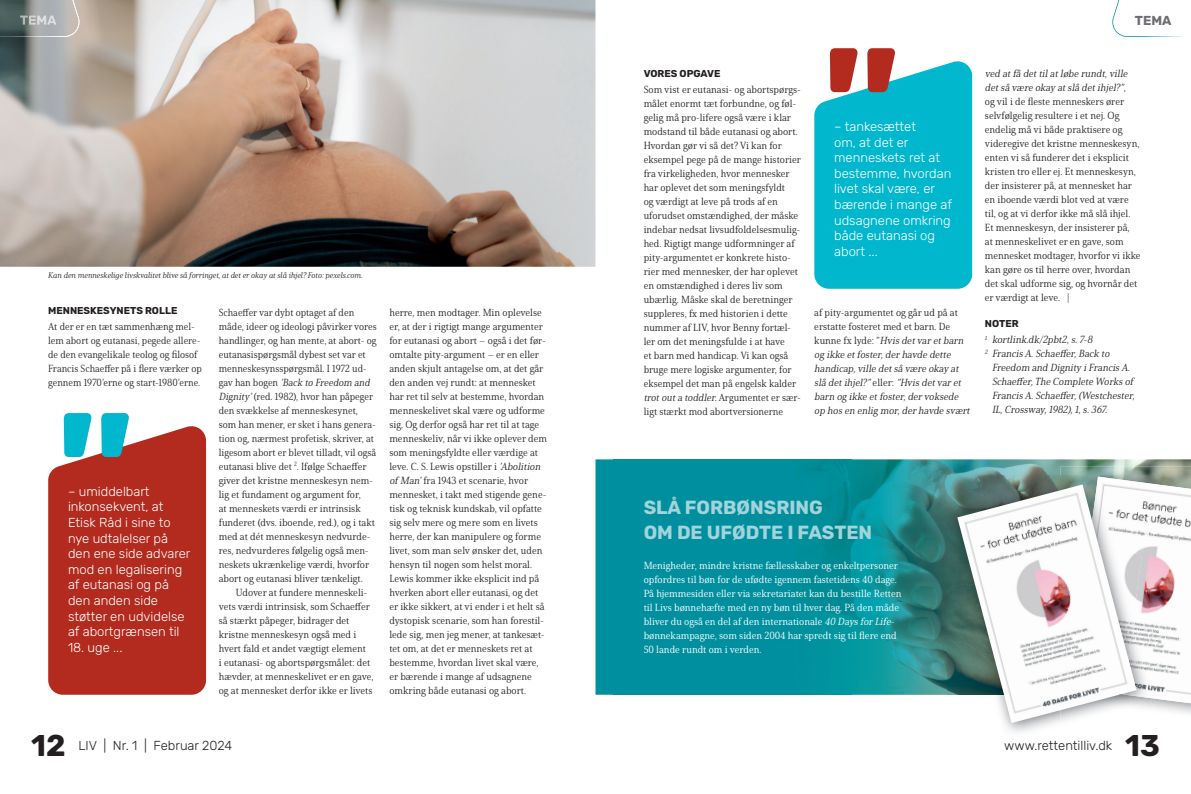
<style>
.page{position:relative;width:1191px;height:794px;background:#fff}
.page>*{position:absolute;margin:0;border:0;box-sizing:border-box;transform-origin:0 0}
.t1{font:700 30px "Rubik";color:#231f20}
.t2{font:700 19px/25px "Rubik";color:#a3d3db}
.t3{font:300 13px/15.6px "Rubik";color:#fff}
.t4{font:300 13px "Rubik";color:#231f20}
.t5{font:700 13px "Rubik";color:#6c6d70}
.t6{font:10px/14px "Solitas Serif Nor Boo";color:#231f20}
.t7{font:italic 10px/14px "Solitas Serif Nor Boo";color:#231f20}
.t8{font:10px/14px "Solitas Serif Nor Reg";color:#fff}
.t9{font:700 10px "Rubik";color:#231f20}
.t10{font:8px "Solitas Serif Nor Boo It";color:#231f20}
.s1{font-style:italic}
.s2{font-style:normal}
</style>
<div class="page">
<img style="left:613px;top:694px;width:335px;height:1px">
<div style="left:595px;top:459px;width:18px;height:235px;background:#008f9e"></div>
<img style="left:613px;top:459px;width:340px;height:235px">
<img style="left:953px;top:459px;width:238px;height:16px">
<img style="left:0;top:0;width:595px;height:267px">
<img style="left:1060px;top:467px;width:131px;height:16px">
<img style="left:1150px;top:483px;width:41px;height:220px">
<img style="left:948px;top:475px;width:112px;height:219px">
<img style="left:1060px;top:475px;width:90px;height:236px">
<img style="left:1088px;top:476px;width:62px;height:16px">
<img style="left:1136px;top:492px;width:14px;height:167px">
<img style="left:1136px;top:547px;width:6px;height:77px">
<img style="left:1136px;top:659px;width:14px;height:39px">
<img style="left:957px;top:484px;width:179px;height:239px">
<svg style="left:814px;top:48px;width:158px;height:241px;background:#21b6c9"></svg>
<div style="left:48px;top:425px;width:158px;height:269px;background:#b22b1e"></div>
<svg style="left:64px;top:413px;width:65px;height:44px"></svg>
<img style="left:0;top:0;width:79px;height:37px">
<img style="left:20px;top:16px;width:36px;height:9px">
<svg style="left:1112px;top:0;width:71px;height:37px"></svg>
<h3 class="t5" style="left:1134px;top:13px;width:38px">TEMA</h3>
<p class="t10" style="left:48px;top:271px;width:316px">Kan den menneskelige livskvalitet blive så forringet, at det er okay at slå ihjel? Foto: pexels.com.</p>
<p class="t9" style="left:48px;top:305px;width:131px">MENNESKESYNETS ROLLE</p>
<p class="t6" style="left:48px;top:319px;width:155px">At der er en tæt sammenhæng mel&shy;lem abort og eutanasi, pegede allere&shy;de den evangelikale teolog og filosof Francis Schaeffer på i flere værker op gennem 1970’erne og start-1980’erne.</p>
<h3 class="t3" style="left:68px;top:484px;width:124px">– umiddelbart inkonsekvent, at<br>Etisk Råd i sine to nye udtalelser på den ene side advarer mod en legalisering af eutanasi og på den anden side støtter en udvidelse af abortgrænsen til</h3>
<h3 class="t3" style="left:68px;top:640px;width:56px">18. uge ...</h3>
<p class="t6" style="left:219px;top:305px;width:159px">Schaeffer var dybt optaget af den måde, ideer og ideologi påvirker vores handlinger, og han mente, at abort- og eutanasispørgsmål dybest set var et menneskesynsspørgsmål. I 1972 ud-<br>g av h a n b o g e n <span class="s1">’Back to Freedom and Dignity’</span>(red. 1982), hvor han påpeger den svækkelse af menneskesynet, som han mener, er sket i hans genera&shy;tion og, nærmest profetisk, skriver, at ligesom abort er blevet tilladt, vil også eutanasi blive det <sup>2</sup>. Ifølge Schaeffer giver det kristne menneskesyn nem&shy;lig et fundament og argument for,<br>at menneskets værdi er intrinsisk funderet (dvs. iboende, red.), og i takt med at dét menneskesyn nedvurde&shy;res, nedvurderes følgelig også men&shy;neskets ukrænkelige værdi, hvorfor abort og eutanasi bliver tænkeligt.</p>
<p class="t6" style="left:219px;top:585px;width:156px;text-indent:17px">Udover at fundere menneskeli&shy;vets værdi intrinsisk, som Schaeffer så stærkt påpeger, bidrager det kristne menneskesyn også med i hvert fald et andet vægtigt element<br>i eutanasi- og abortspørgsmålet: det hævder, at menneskelivet er en gave, og at mennesket derfor ikke er livets</p>
<p class="t9" style="left:643px;top:68px;width:78px">VORES OPGAVE</p>
<p class="t6" style="left:643px;top:82px;width:159px">Som vist er eutanasi- og abortspørgs&shy;målet enormt tæt forbundne, og føl&shy;gelig må pro-lifere også være i klar modstand til både eutanasi og abort.<br>Hvordan gør vi så det? Vi kan for eksempel pege på de mange historier fra virkeligheden, hvor mennesker har oplevet det som meningsfyldt<br>og værdigt at leve på trods af en uforudset omstændighed, der måske indebar nedsat livsudfoldelsesmulig&shy;hed. Rigtigt mange udformninger af pity-argumentet er konkrete histo&shy;rier med mennesker, der har oplevet en omstændighed i deres liv som ubærlig. Måske skal de beretninger suppleres, fx med historien i dette nummer af LIV, hvor Benny fortæl&shy;ler om det meningsfulde i at have<br>et barn med handicap. Vi kan også bruge mere logiske argumenter, for eksempel det man på engelsk kalder <span class="s1">trotouta toddler.</span>Argumentet er sær&shy;ligt stærkt mod abortversionerne</p>
<h3 class="t3" style="left:834px;top:119px;width:120px">– tankesættet<br>om, at det er menneskets ret at bestemme, hvordan livet skal være, er bærende i mange af udsagnene omkring både eutanasi og abort ...</h3>
<p class="t6" style="left:389px;top:305px;width:159px">herre, men modtager. Min oplevelse er, at der i rigtigt mange argumenter for eutanasi og abort – også i det før&shy;omtalte pity-argument – er en eller anden skjult antagelse om, at det går den anden vej rundt: at mennesket har ret til selv at bestemme, hvordan menneskelivet skal være og udforme sig. Og derfor også har ret til at tage menneskeliv, når vi ikke oplever dem som meningsfyldte eller værdige at leve. C. S. Lewis opstiller i <span class="s1">’Abolition of Man’</span>fra 1943 et scenarie, hvor mennesket, i takt med stigende gene&shy;tisk og teknisk kundskab, vil opfatte sig selv mere og mere som en livets herre, der kan manipulere og forme livet, som man selv ønsker det, uden hensyn til nogen som helst moral.<br>Lewis kommer ikke eksplicit ind på hverken abort eller eutanasi, og det er ikke sikkert, at vi ender i et helt så dystopisk scenarie, som han forestil&shy;lede sig, men jeg mener, at tankesæt&shy;tet om, at det er menneskets ret at bestemme, hvordan livet skal være, er bærende i mange af udsagnene omkring både eutanasi og abort.</p>
<p class="t7" style="left:814px;top:305px;width:159px"><span class="s2">af pity-argumentet og går ud på at erstatte fosteret med et barn. De<br>k u n n e fx ly d e : ”</span> Hvis detvaretbarn og ikke etfoster,derhavde dette handicap,ville detså være okay at slå detihjel?”<span class="s2">e l l e r :</span> ”Hvis detvaret barn og ikke etfoster,dervoksede op hos en enlig mor,derhavde svært</p>
<h2 class="t2" style="left:643px;top:495px;width:230px">SLÅ FORBØNSRING<br>OM DE UFØDTE I FASTEN</h2>
<p class="t8" style="left:643px;top:558px;width:259px">Menigheder, mindre kristne fællesskaber og enkeltpersoner opfordres til bøn for de ufødte igennem fastetidens 40 dage.<br>På hjemmesiden eller via sekretariatet kan du bestille Retten til Livs bønnehæfte med en ny bøn til hver dag. På den måde bliver du også en del af den interna tionale <span class="s1">40 Days forLife&shy;</span>bønnekampagne, som siden 2004 har spredt sig til flere end 50 lande rundt om i verden.</p>
<p class="t6" style="left:985px;top:66px;width:157px"><span class="s1">ved atfå dettilatløbe rundt,ville detså være okay atslå detihj el?”</span>,<br>og vil i de fleste menneskers ører selvfølgelig resultere i et nej. Og endelig må vi både praktisere og videregive det kristne menneskesyn, enten vi så funderer det i eksplicit kristen tro eller ej. Et menneskesyn, der insisterer på, at mennesket har en iboende værdi blot ved at være til, og at vi derfor ikke må slå ihjel.<br>Et menneskesyn, der insisterer på,<br>at menneskelivet er en gave, som mennesket modtager, hvorfor vi ikke kan gøre os til herre over, hvordan det skal udforme sig, og hvornår det er værdigt at leve. |</p>
<p class="t9" style="left:985px;top:318px;width:35px">NOTER</p>
<p class="t7" style="left:985px;top:332px;width:111px"><sup>1</sup> kortlink.dk/2pbt2,s.7-8</p>
<p class="t7" style="left:985px;top:346px;width:128px"><sup>2</sup> Francis A.Schaeffer,Back to</p>
<p class="t7" style="left:992px;top:360px;width:141px">Freedom and Dignity iFrancis A.</p>
<p class="t7" style="left:992px;top:374px;width:143px">Schaeffer,The Complete Works of</p>
<p class="t7" style="left:992px;top:388px;width:146px">Francis A.Schaeffer,(Westchester,</p>
<p class="t7" style="left:992px;top:402px;width:119px">IL,Crossway,1982),1,s.367.</p>
<h1 class="t1" style="left:31px;top:728px;width:36px">12</h1>
<h3 class="t4" style="left:78px;top:738px;width:155px">LIV | Nr. 1 | Februar 2024</h3>
<h3 class="t4" style="left:1004px;top:738px;width:109px">www.rettentilliv.dk</h3>
<h1 class="t1" style="left:1125px;top:728px;width:36px">13</h1>
</div>
